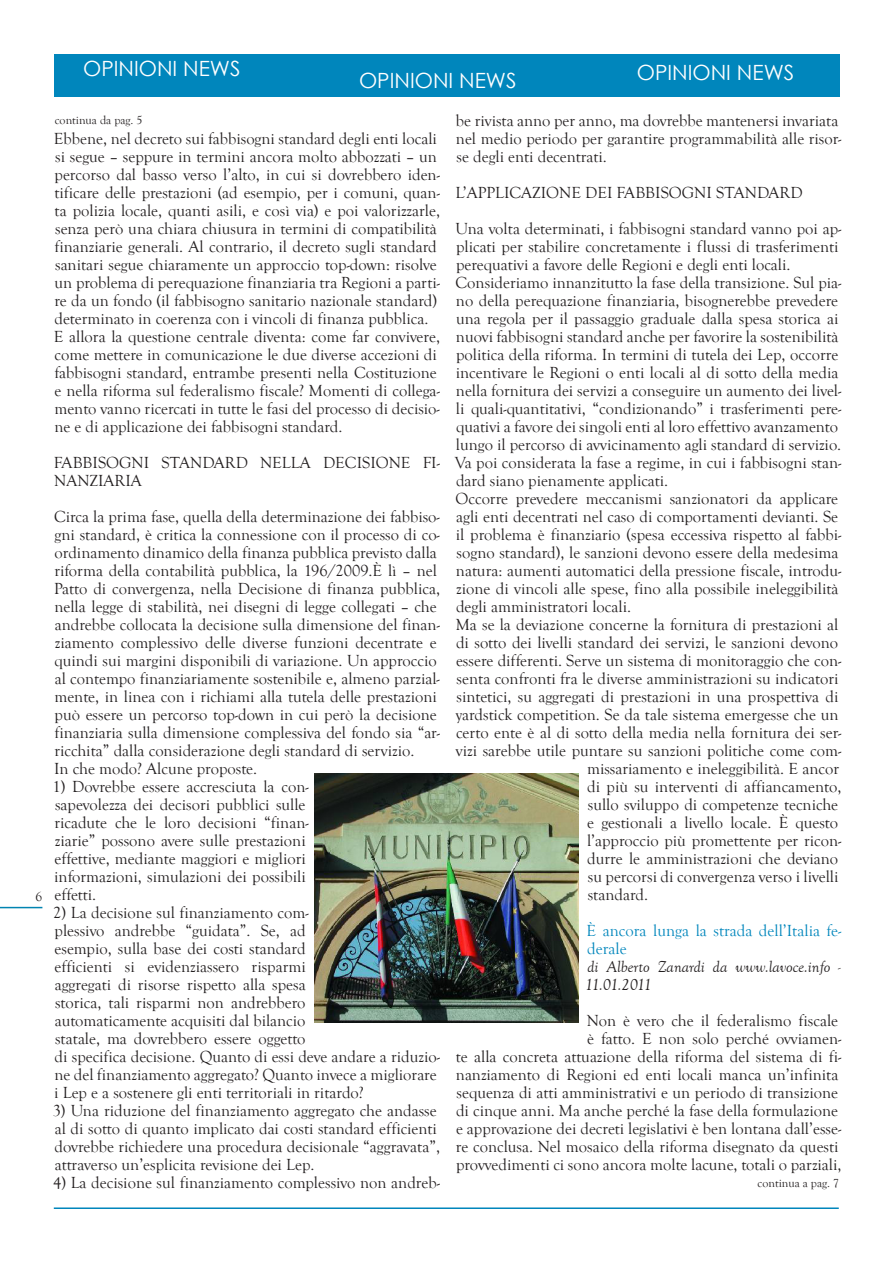
<style>
.page{position:relative;width:893px;height:1263px;background:#fff}
.page>*{position:absolute;margin:0;border:0;box-sizing:border-box;transform-origin:0 0}
.t1{font:21px "Century Gothic";color:#fff}
.t2{font:16.5px/18px "Goudy Old Style T";color:#231f20}
.t3{font:italic 16.5px/18px "Goudy Old Style T";color:#231f20}
.t4{font:16.5px/18px "Goudy Old Style T";color:#0086bc}
.t5{font:13.5px "Goudy Old Style T";color:#231f20}
.t6{font:12px "Goudy Old Style T";color:#231f20}
</style>
<div class="page">
<div style="left:54px;top:54px;width:785px;height:42px;background:#0086bc"></div>
<hr style="left:54px;top:1207px;width:785px;height:2px;background:#0086bc">
<hr style="left:0;top:907px;width:42px;height:1px;background:#0084b1">
<img style="left:315px;top:774px;width:263px;height:248px">
<p class="t5" style="left:35px;top:889px;width:8px">6</p>
<p class="t1" style="left:83px;top:54px;width:159px">OPINIONI NEWS</p>
<p class="t1" style="left:359px;top:66px;width:159px">OPINIONI NEWS</p>
<p class="t1" style="left:637px;top:58px;width:159px">OPINIONI NEWS</p>
<p class="t6" style="left:55px;top:114px;width:89px">continua da pag. 5</p>
<p class="t2" style="left:54px;top:130px;width:388px">Ebbene, nel decreto sui fabbisogni standard degli enti locali si segue – seppure in termini ancora molto abbozzati – un percorso dal basso verso l’alto, in cui si dovrebbero iden&shy;tificare delle prestazioni (ad esempio, per i comuni, quan&shy;ta polizia locale, quanti asili, e così via) e poi valorizzarle, senza però una chiara chiusura in termini di compatibilità finanziarie generali. Al contrario, il decreto sugli standard sanitari segue chiaramente un approccio top-down: risolve un problema di perequazione finanziaria tra Regioni a parti&shy;re da un fondo (il fabbisogno sanitario nazionale standard) determinato in coerenza con i vincoli di finanza pubblica.<br>E allora la questione centrale diventa: come far convivere, come mettere in comunicazione le due diverse accezioni di fabbisogni standard, entrambe presenti nella Costituzione e nella riforma sul federalismo fiscale? Momenti di collega&shy;mento vanno ricercati in tutte le fasi del processo di decisio&shy;ne e di applicazione dei fabbisogni standard.</p>
<p class="t2" style="left:54px;top:454px;width:387px">FABBISOGNI STANDARD NELLA DECISIONE FI-<br>NANZIARIA</p>
<p class="t2" style="left:54px;top:508px;width:387px">Circa la prima fase, quella della determinazione dei fabbiso&shy;gni standard, è critica la connessione con il processo di co&shy;ordinamento dinamico della finanza pubblica previsto dalla riforma della contabilità pubblica, la 196/2009.È lì – nel Patto di convergenza, nella Decisione di finanza pubblica, nella legge di stabilità, nei disegni di legge collegati – che andrebbe collocata la decisione sulla dimensione del finan&shy;ziamento complessivo delle diverse funzioni decentrate e quindi sui margini disponibili di variazione. Un approccio al contempo finanziariamente sostenibile e, almeno parzial&shy;mente, in linea con i richiami alla tutela delle prestazioni può essere un percorso top-down in cui però la decisione finanziaria sulla dimensione complessiva del fondo sia “ar&shy;ricchita” dalla considerazione degli standard di servizio.<br>In che modo? Alcune proposte.</p>
<p class="t2" style="left:52px;top:778px;width:258px">1) Dovrebbe essere accresciuta la con&shy;sapevolezza dei decisori pubblici sulle ricadute che le loro decisioni “finan&shy;ziarie” possono avere sulle prestazioni effettive, mediante maggiori e migliori informazioni, simulazioni dei possibili effetti.</p>
<p class="t2" style="left:53px;top:904px;width:388px">2) La decisione sul finanziamento com-<br>plessivo andrebbe “guidata”. Se, ad<br>esempio, sulla base dei costi standard<br>efficienti si evidenziassero risparmi<br>aggregati di risorse rispetto alla spesa<br>storica, tali risparmi non andrebbero<br>automaticamente acquisiti dal bilancio<br>statale, ma dovrebbero essere oggetto<br>di specifica decisione. Quanto di essi deve andare a riduzio&shy;ne del finanziamento aggregato? Quanto invece a migliorare i Lep e a sostenere gli enti territoriali in ritardo?</p>
<p class="t2" style="left:53px;top:1102px;width:389px">3) Una riduzione del finanziamento aggregato che andasse al di sotto di quanto implicato dai costi standard efficienti dovrebbe richiedere una procedura decisionale “aggravata”, attraverso un’esplicita revisione dei Lep.</p>
<p class="t2" style="left:53px;top:1174px;width:388px">4) La decisione sul finanziamento complessivo non andreb-</p>
<p class="t2" style="left:456px;top:112px;width:387px">be rivista anno per anno, ma dovrebbe mantenersi invariata nel medio periodo per garantire programmabilità alle risor&shy;se degli enti decentrati.</p>
<p class="t2" style="left:455px;top:175px;width:387px;line-height:36px">L’APPLICAZIONE DEI FABBISOGNI STANDARD<br>Una volta determinati, i fabbisogni standard vanno poi ap-</p>
<p class="t2" style="left:456px;top:238px;width:384px">plicati per stabilire concretamente i flussi di trasferimenti</p>
<p class="t2" style="left:456px;top:256px;width:336px">perequativi a favore delle Regioni e degli enti locali.</p>
<p class="t2" style="left:456px;top:274px;width:387px">Consideriamo innanzitutto la fase della transizione. Sul pia-</p>
<p class="t2" style="left:456px;top:292px;width:384px">no della perequazione finanziaria, bisognerebbe prevedere</p>
<p class="t2" style="left:456px;top:310px;width:384px">una regola per il passaggio graduale dalla spesa storica ai</p>
<p class="t2" style="left:456px;top:328px;width:384px">nuovi fabbisogni standard anche per favorire la sostenibilità</p>
<p class="t2" style="left:456px;top:346px;width:384px">politica della riforma. In termini di tutela dei Lep, occorre</p>
<p class="t2" style="left:456px;top:364px;width:384px">incentivare le Regioni o enti locali al di sotto della media</p>
<p class="t2" style="left:456px;top:382px;width:387px">nella fornitura dei servizi a conseguire un aumento dei livel-</p>
<p class="t2" style="left:456px;top:400px;width:387px">li quali-quantitativi, “condizionando” i trasferimenti pere-</p>
<p class="t2" style="left:456px;top:418px;width:384px">quativi a favore dei singoli enti al loro effettivo avanzamento</p>
<p class="t2" style="left:456px;top:436px;width:387px">lungo il percorso di avvicinamento agli standard di servizio.</p>
<p class="t2" style="left:455px;top:454px;width:388px">Va poi considerata la fase a regime, in cui i fabbisogni stan-</p>
<p class="t2" style="left:456px;top:472px;width:214px">dard siano pienamente applicati.</p>
<p class="t2" style="left:456px;top:490px;width:384px">Occorre prevedere meccanismi sanzionatori da applicare</p>
<p class="t2" style="left:456px;top:508px;width:384px">agli enti decentrati nel caso di comportamenti devianti. Se</p>
<p class="t2" style="left:456px;top:526px;width:387px">il problema è finanziario (spesa eccessiva rispetto al fabbi-</p>
<p class="t2" style="left:457px;top:544px;width:383px">sogno standard), le sanzioni devono essere della medesima</p>
<p class="t2" style="left:456px;top:562px;width:387px">natura: aumenti automatici della pressione fiscale, introdu-</p>
<p class="t2" style="left:456px;top:580px;width:384px">zione di vincoli alle spese, fino alla possibile ineleggibilità</p>
<p class="t2" style="left:456px;top:598px;width:176px">degli amministratori locali.</p>
<p class="t2" style="left:456px;top:616px;width:384px">Ma se la deviazione concerne la fornitura di prestazioni al</p>
<p class="t2" style="left:456px;top:634px;width:384px">di sotto dei livelli standard dei servizi, le sanzioni devono</p>
<p class="t2" style="left:456px;top:652px;width:387px">essere differenti. Serve un sistema di monitoraggio che con-</p>
<p class="t2" style="left:457px;top:670px;width:383px">senta confronti fra le diverse amministrazioni su indicatori</p>
<p class="t2" style="left:457px;top:688px;width:383px">sintetici, su aggregati di prestazioni in una prospettiva di</p>
<p class="t2" style="left:456px;top:706px;width:384px">yardstick competition. Se da tale sistema emergesse che un</p>
<p class="t2" style="left:456px;top:724px;width:387px">certo ente è al di sotto della media nella fornitura dei ser-</p>
<p class="t2" style="left:456px;top:742px;width:387px">vizi sarebbe utile puntare su sanzioni politiche come com-</p>
<p class="t2" style="left:587px;top:760px;width:254px">missariamento e ineleggibilità. E ancor</p>
<p class="t2" style="left:587px;top:778px;width:256px">di più su interventi di affiancamento,</p>
<p class="t2" style="left:588px;top:796px;width:252px">sullo sviluppo di competenze tecniche</p>
<p class="t2" style="left:587px;top:814px;width:252px">e gestionali a livello locale. È questo</p>
<p class="t2" style="left:587px;top:832px;width:256px">l’approccio più promettente per ricon-</p>
<p class="t2" style="left:587px;top:850px;width:252px">durre le amministrazioni che deviano</p>
<p class="t2" style="left:588px;top:868px;width:252px">su percorsi di convergenza verso i livelli</p>
<p class="t2" style="left:588px;top:886px;width:62px">standard.</p>
<p class="t4" style="left:587px;top:922px;width:256px">È ancora lunga la strada dell’Italia fe&shy;derale</p>
<p class="t3" style="left:585px;top:958px;width:257px">di Alberto Zanardi da www.lavoce.info -<br>11.01.2011</p>
<p class="t2" style="left:456px;top:1012px;width:387px;text-align:right">Non è vero che il federalismo fiscale<br>è fatto. E non solo perché ovviamen-<br>te alla concreta attuazione della riforma del sistema di fi&shy;nanziamento di Regioni ed enti locali manca un’infinita sequenza di atti amministrativi e un periodo di transizione di cinque anni. Ma anche perché la fase della formulazione e approvazione dei decreti legislativi è ben lontana dall’esse&shy;re conclusa. Nel mosaico della riforma disegnato da questi provvedimenti ci sono ancora molte lacune, totali o parziali,</p>
<p class="t6" style="left:758px;top:1177px;width:83px">continua a pag. 7</p>
</div>
